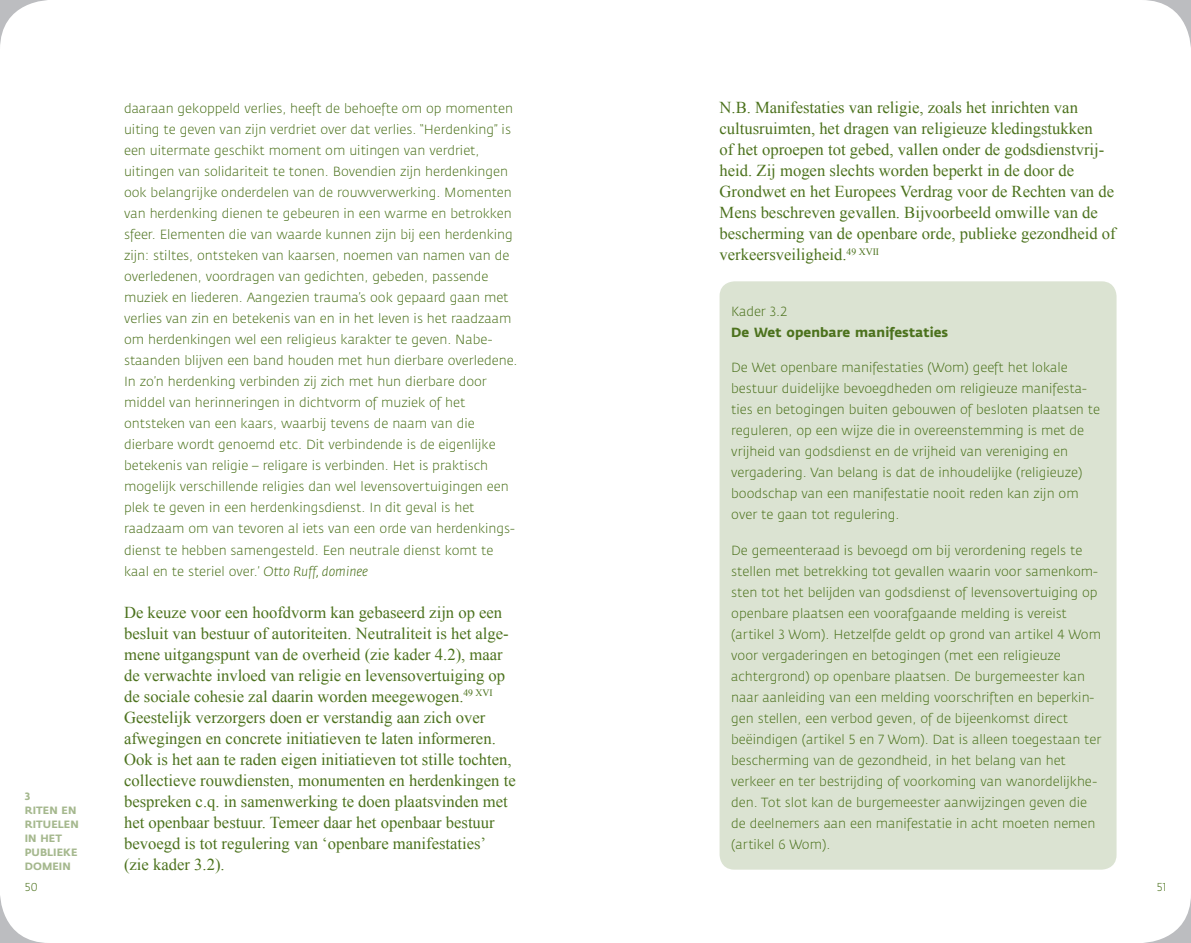
<style>
.page{position:relative;width:1191px;height:943px;background:#fff}
.page>*{position:absolute;margin:0;border:0;box-sizing:border-box;transform-origin:0 0}
.t1{font:16.62px/21px "Times New Roman";color:#4c721d}
.t2{font:300 13.12px/21px "Fedra Sans";color:#4c721d}
.t3{font:700 13.12px "Fedra Sans";letter-spacing:.005em;color:#4c721d}
.t4{font:300 11.38px "Fedra Sans";color:#4c721d}
.t5{font:700 10.5px/14px "Fedra Sans";letter-spacing:.005em;color:#a5b88e}
.s1{font-style:italic}
</style>
<div class="page">
<div style="left:719px;top:281px;width:397px;height:588px;background:#dbe3d2;border-radius:15px"></div>
<p class="t5" style="left:25px;top:789px;width:55px">3<br>RITEN EN<br>RITUELEN<br>IN HET<br>PUBLIEKE<br>DOM EIN</p>
<p class="t2" style="left:124px;top:98px;width:395px">daaraan gekoppeld verlies, heeft de behoefte om op momenten uiting te geven van zijn verdriet over dat verlies. “H erdenking” is een uitermate geschikt moment om uitingen van verdriet, uitingen van solidariteit te tonen. Bovendien zijn herdenkingen ook belangrijke onderdelen van de rouwverwerking. M omenten van herdenking dienen te gebeuren in een warme en betrokken sfeer. Elementen die van waarde kunnen zijn bij een herdenking zijn: stiltes, ontsteken van kaarsen, noemen van namen van de overledenen, voordragen van gedichten, gebeden, passende muziek en liederen. Aangezien trauma’s ook gepaard gaan met verlies van zin en betekenis van en in het leven is het raadzaam om herdenkingen wel een religieus karakter te geven. Nabe&shy;staanden blijven een band houden met hun dierbare overledene.<br>I n zo’n herdenking verbinden zij zich met hun dierbare door middel van herinneringen in dichtvorm of muziek of het ontsteken van een kaars, waarbij tevens de naam van die dierbare wordt genoemd etc. Dit verbindende is de eigenlijke betekenis van religie – religare is verbinden. H et is praktisch mogelijk verschillende religies dan wel levensovertuigingen een plek te geven in een herdenkingsdienst. I n dit geval is het raadzaam om van tevoren al iets van een orde van herdenkings&shy;dienst te hebben samengesteld. Een neutrale dienst komt te kaal en te steriel over.’ <span class="s1">Otto Ruff, dominee</span></p>
<p class="t1" style="left:124px;top:601px;width:393px">De keuze voor een hoofdvorm kan gebaseerd zijn op een besluit van bestuur of autoriteiten. Neutraliteit is het alge&shy;mene uitgangspunt van de overheid (zie kader 4.2), maar de verwachte invloed van religie en levensovertuiging op de sociale cohesie zal daarin worden meegewogen.<sup>49</sup> <sup>xvi </sup>Geestelijk verzorgers doen er verstandig aan zich over afwegingen en concrete initiatieven te laten informeren.<br>Ook is het aan te raden eigen initiatieven tot stille tochten, collectieve rouwdiensten, monumenten en herdenkingen te bespreken c.q. in samenwerking te doen plaatsvinden met het openbaar bestuur. Temeer daar het openbaar bestuur bevoegd is tot regulering van ‘openbare manifestaties’<br>(zie kader 3.2).</p>
<p class="t1" style="left:719px;top:97px;width:398px">N.B. Manifestaties van religie, zoals het inrichten van cultusruimten, het dragen van religieuze kledingstukken<br>of het oproepen tot gebed, vallen onder de godsdienstvrij&shy;heid. Zij mogen slechts worden beperkt in de door de Grondwet en het Europees Verdrag voor de Rechten van de Mens beschreven gevallen. Bijvoorbeeld omwille van de bescherming van de openbare orde, publieke gezondheid of verkeersveiligheid.<sup>49</sup> <sup>xvii</sup></p>
<p class="t2" style="left:731px;top:301px;width:57px">Kader 3.2</p>
<p class="t3" style="left:731px;top:325px;width:219px">DE WET OPENBARE MANIFESTATIES</p>
<p class="t2" style="left:731px;top:357px;width:370px">De Wet openbare manifestaties (Wom) geeft het lokale bestuur duidelijke bevoegdheden om religieuze manifesta&shy;ties en betogingen buiten gebouwen of besloten plaatsen te reguleren, op een wijze die in overeenstemming is met de vrijheid van godsdienst en de vrijheid van vereniging en vergadering. Van belang is dat de inhoudelijke (religieuze) boodschap van een manifestatie nooit reden kan zijn om over te gaan tot regulering.</p>
<p class="t2" style="left:731px;top:539px;width:372px">De gemeenteraad is bevoegd om bij verordening regels te stellen met betrekking tot gevallen waarin voor samenkom&shy;sten tot het belijden van godsdienst of levensovertuiging op openbare plaatsen een voorafgaande melding is vereist (artikel 3 Wom). H etzelfde geldt op grond van artikel 4 Wom voor vergaderingen en betogingen (met een religieuze achtergrond) op openbare plaatsen. De burgemeester kan naar aanleiding van een melding voorschriften en beperkin&shy;gen stellen, een verbod geven, of de bijeenkomst direct beëindigen (artikel 5 en 7 Wom). Dat is alleen toegestaan ter bescherming van de gezondheid, in het belang van het verkeer en ter bestrijding of voorkoming van wanordelijkhe&shy;den. Tot slot kan de burgemeester aanwijzingen geven die de deelnemers aan een manifestatie in acht moeten nemen (artikel 6 Wom).</p>
<p class="t4" style="left:25px;top:880px;width:14px">50</p>
<p class="t4" style="left:1156px;top:880px;width:11px">51</p>
</div>
